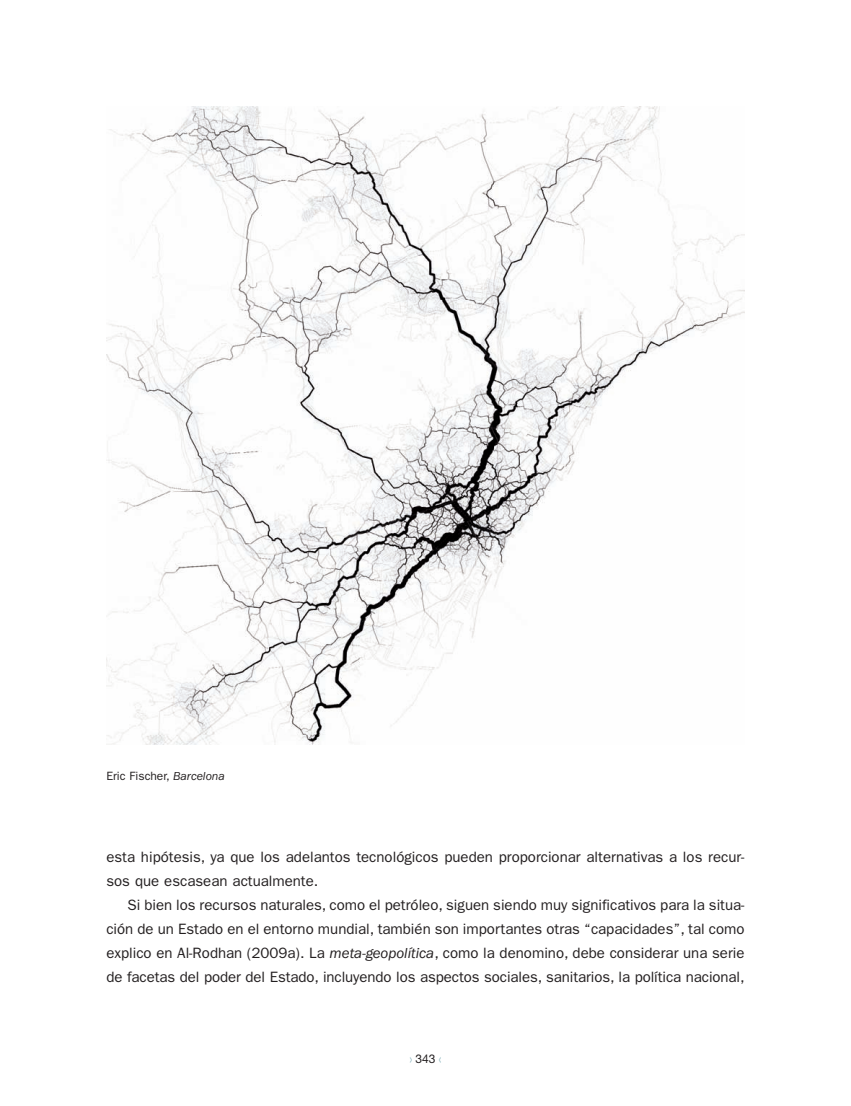
<style>
.page{position:relative;width:851px;height:1106px;background:#fff}
.page>*{position:absolute;margin:0;border:0;box-sizing:border-box;transform-origin:0 0}
.t1{font:15px/24px "Franklin Gothic";color:#231f20}
.t2{font:12px "Franklin Gothic";color:#231f20}
.t3{font:12px "Helvetica Neue";color:#231f20}
.s1{font-style:italic}
.s2{font-weight:500;color:#7dabb6}
</style>
<div class="page">
<img style="left:106px;top:106px;width:638px;height:638px">
<p class="t2" style="left:106px;top:772px;width:120px">Eric Fischer, <span class="s1">Barcelona</span></p>
<p class="t1" style="left:106px;top:845px;width:639px">esta hipótesis, ya que los adelantos tecnológicos pueden proporcionar alternativas a los recur&shy;sos que escasean actualmente.</p>
<p class="t1" style="left:106px;top:893px;width:639px;text-align:justify;text-indent:21px">Si bien los recursos naturales, como el petróleo, siguen siendo muy significativos para la situa&shy;ción de un Estado en el entorno mundial, también son importantes otras “capacidades”, tal como explico en Al-Rodhan (2009a). La <span class="s1">meta-geopolítica</span>, como la denomino, debe considerar una serie de facetas del poder del Estado, incluyendo los aspectos sociales, sanitarios, la política nacional,</p>
<p class="t3" style="left:410px;top:1054px;width:32px"><span class="s2">&gt;</span> 343 <span class="s2">&lt;</span></p>
</div>
